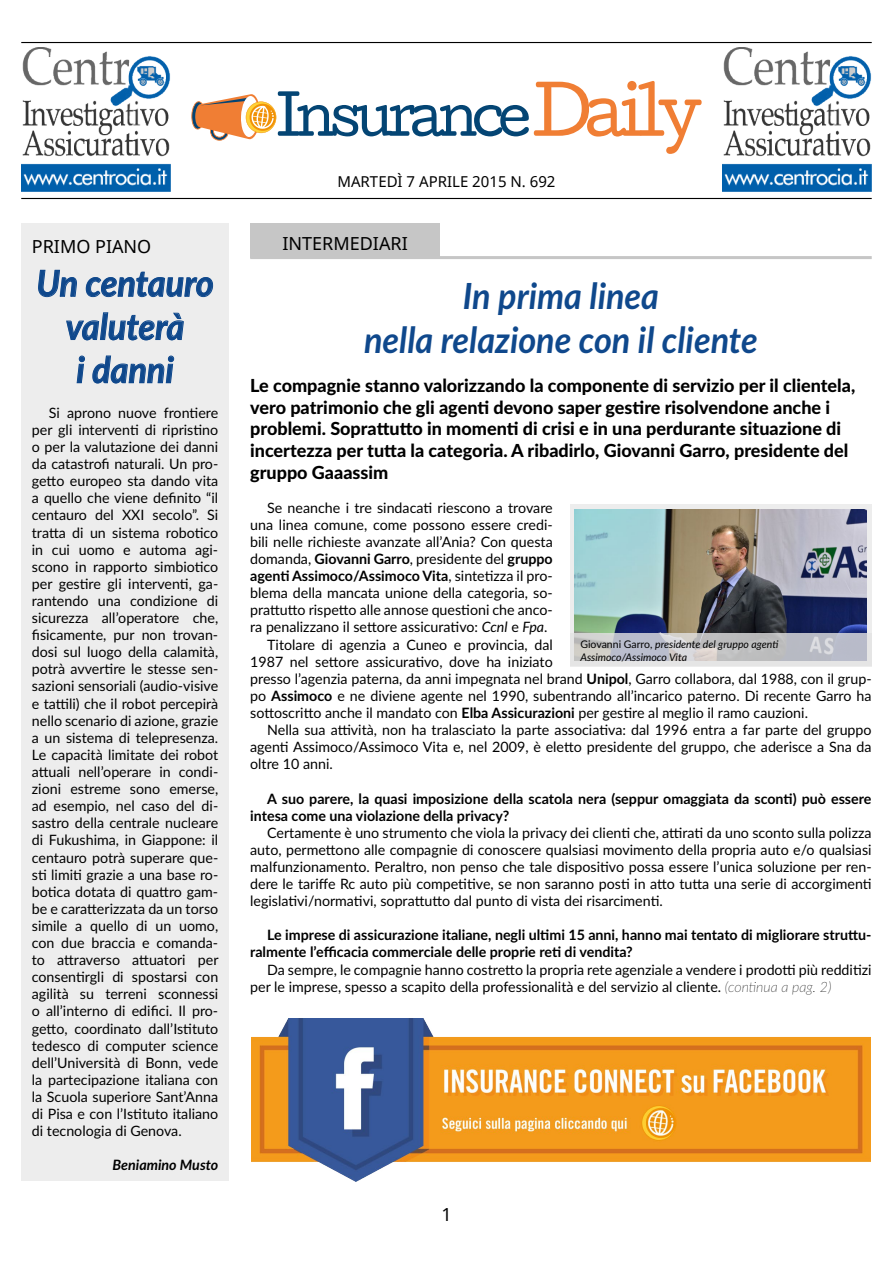
<style>
.page{position:relative;width:893px;height:1263px;background:#fff}
.page>*{position:absolute;margin:0;border:0;box-sizing:border-box;transform-origin:0 0}
.t1{font:italic 700 36px/43.2px "Lato";color:#0f488c;text-align:center;scale:.95 1}
.t2{font:800 18px/21.6px "Lato";color:#000}
.t3{font:18px "Noto Sans";color:#000}
.t4{font:15px "Noto Sans";color:#000}
.t5{font:14.25px/17.1px "Lato";color:#000;text-align:justify}
.t6{font:700 14.25px/17.1px "Lato";color:#000}
.t7{font:italic 700 14.25px "Lato";color:#000}
.t8{font:italic 10.5px/12.6px "Lato";color:#000}
.s1{font-weight:700}
.s2{font-weight:400}
.s3{font-style:italic}
.s4{font-weight:100;font-style:italic}
.s5{font-style:normal}
</style>
<div class="page">
<hr style="left:21px;top:42px;width:851px;height:1px;background:#000">
<hr style="left:21px;top:198px;width:851px;height:1px;background:#000">
<svg style="left:191px;top:81px;width:511px;height:73px"></svg>
<img style="left:21px;top:48px;width:149px;height:144px">
<img style="left:723px;top:48px;width:149px;height:144px">
<div style="left:21px;top:223px;width:208px;height:958px;background:#ededed"></div>
<div style="left:250px;top:223px;width:190px;height:35px;background:#c6c6c6"></div>
<hr style="left:250px;top:256px;width:622px;height:3px;background:#c6c6c6">
<svg style="left:39px;top:270px;width:38px;height:27px"></svg>
<svg style="left:86px;top:271px;width:127px;height:27px"></svg>
<svg style="left:66px;top:312px;width:118px;height:29px"></svg>
<svg style="left:76px;top:355px;width:9px;height:28px"></svg>
<svg style="left:92px;top:355px;width:83px;height:29px"></svg>
<img style="left:251px;top:1018px;width:620px;height:163px">
<svg style="left:570px;top:504px;width:302px;height:130px;background:#dde0e1"></svg>
<img style="left:575px;top:510px;width:291px;height:124px">
<svg style="left:570px;top:634px;width:302px;height:32px;background:#c7c8cd"></svg>
<p class="t4" style="left:337px;top:171px;width:220px">MARTEDÌ 7 APRILE 2015 N. 692</p>
<p class="t3" style="left:32px;top:234px;width:121px">PRIMO PIANO</p>
<p class="t3" style="left:282px;top:231px;width:127px">INTERMEDIARI</p>
<h1 class="t1" style="left:36px;top:260px;width:188px">Un centauro valuterà<br>i danni</h1>
<p class="t5" style="left:32px;top:403px;width:188px;text-indent:17px">Si aprono nuove frontiere per gli interventi di ripristino o per la valutazione dei danni da catastrofi naturali. Un pro&shy;getto europeo sta dando vita a quello che viene definito “il centauro del XXI secolo”. Si tratta di un sistema robotico in cui uomo e automa agi&shy;scono in rapporto simbiotico per gestire gli interventi, ga&shy;rantendo una condizione di sicurezza all’operatore che, fisicamente, pur non trovan&shy;dosi sul luogo della calamità, potrà avvertire le stesse sen&shy;sazioni sensoriali (audio-visive e tattili) che il robot percepirà nello scenario di azione, grazie a un sistema di telepresenza.<br>Le capacità limitate dei robot attuali nell’operare in condi&shy;zioni estreme sono emerse, ad esempio, nel caso del di&shy;sastro della centrale nucleare di Fukushima, in Giappone: il centauro potrà superare que&shy;sti limiti grazie a una base ro&shy;botica dotata di quattro gam&shy;be e caratterizzata da un torso simile a quello di un uomo, con due braccia e comanda&shy;to attraverso attuatori per consentirgli di spostarsi con agilità su terreni sconnessi o all’interno di edifici. Il pro&shy;getto, coordinato dall’Istituto tedesco di computer science dell’Università di Bonn, vede la partecipazione italiana con la Scuola superiore Sant’Anna di Pisa e con l’Istituto italiano di tecnologia di Genova.</p>
<p class="t7" style="left:113px;top:1155px;width:107px">Beniamino Musto</p>
<h1 class="t1" style="left:364px;top:273px;width:416px">In prima linea<br>nella relazione con il cliente</h1>
<p class="t2" style="left:250px;top:374px;width:606px">Le compagnie stanno valorizzando la componente di servizio per il clientela, vero patrimonio che gli agenti devono saper gestire risolvendone anche i problemi. Soprattutto in momenti di crisi e in una perdurante situazione di incertezza per tutta la categoria. A ribadirlo, Giovanni Garro, presidente del gruppo Gaaassim</p>
<p class="t5" style="left:267px;top:498px;width:287px">Se neanche i tre sindacati riescono a trovare</p>
<p class="t5" style="left:250px;top:515px;width:304px">una linea comune, come possono essere credi-</p>
<p class="t5" style="left:250px;top:533px;width:304px">bili nelle richieste avanzate all’Ania? Con questa</p>
<p class="t5" style="left:250px;top:550px;width:304px">domanda, <span class="s1">Giovanni Garro</span>, presidente del <span class="s1">gruppo</span></p>
<p class="t6" style="left:250px;top:567px;width:304px">agenti Assimoco/Assimoco Vita<span class="s2">, sintetizza il pro-</span></p>
<p class="t5" style="left:250px;top:584px;width:304px">blema della mancata unione della categoria, so-</p>
<p class="t5" style="left:250px;top:601px;width:304px">prattutto rispetto alle annose questioni che anco-</p>
<p class="t5" style="left:250px;top:618px;width:299px">ra penalizzano il settore assicurativo: <span class="s3">Ccnl</span> e <span class="s3">Fpa</span>.</p>
<p class="t5" style="left:267px;top:635px;width:287px">Titolare di agenzia a Cuneo e provincia, dal</p>
<p class="t5" style="left:250px;top:652px;width:304px">1987 nel settore assicurativo, dove ha iniziato</p>
<p class="t5" style="left:250px;top:669px;width:623px">presso l’agenzia paterna, da anni impegnata nel brand <span class="s1">Unipol</span>, Garro collabora, dal 1988, con il grup-</p>
<p class="t5" style="left:250px;top:686px;width:623px">po <span class="s1">Assimoco</span> e ne diviene agente nel 1990, subentrando all’incarico paterno. Di recente Garro ha</p>
<p class="t5" style="left:250px;top:704px;width:559px">sottoscritto anche il mandato con <span class="s1">Elba Assicurazioni</span> per gestire al meglio il ramo cauzioni.</p>
<p class="t5" style="left:267px;top:721px;width:606px">Nella sua attività, non ha tralasciato la parte associativa: dal 1996 entra a far parte del gruppo</p>
<p class="t5" style="left:250px;top:738px;width:623px">agenti Assimoco/Assimoco Vita e, nel 2009, è eletto presidente del gruppo, che aderisce a Sna da</p>
<p class="t5" style="left:250px;top:755px;width:84px">oltre 10 anni.</p>
<p class="t6" style="left:250px;top:789px;width:623px;text-indent:17px">A suo parere, la quasi imposizione della scatola nera (seppur omaggiata da sconti) può essere intesa come una violazione della privacy?</p>
<p class="t5" style="left:250px;top:823px;width:623px;text-indent:17px">Certamente è uno strumento che viola la privacy dei clienti che, attirati da uno sconto sulla polizza auto, permettono alle compagnie di conoscere qualsiasi movimento della propria auto e/o qualsiasi malfunzionamento. Peraltro, non penso che tale dispositivo possa essere l’unica soluzione per ren&shy;dere le tariffe Rc auto più competitive, se non saranno posti in atto tutta una serie di accorgimenti legislativi/normativi, soprattutto dal punto di vista dei risarcimenti.</p>
<p class="t6" style="left:250px;top:926px;width:623px;text-indent:17px">Le imprese di assicurazione italiane, negli ultimi 15 anni, hanno mai tentato di migliorare struttu&shy;ralmente l’efficacia commerciale delle proprie reti di vendita?</p>
<p class="t5" style="left:250px;top:960px;width:623px;text-indent:17px">Da sempre, le compagnie hanno costretto la propria rete agenziale a vendere i prodotti più redditizi per le imprese, spesso a scapito della professionalità e del servizio al cliente. <span class="s4">(continua a pag. 2)</span></p>
<p class="t8" style="left:580px;top:637px;width:199px"><span class="s5">Giovanni Garro,</span> presidente del gruppo agenti<br>Assimoco/Assimoco Vita</p>
<p class="t3" style="left:441px;top:1202px;width:12px">1</p>
</div>
